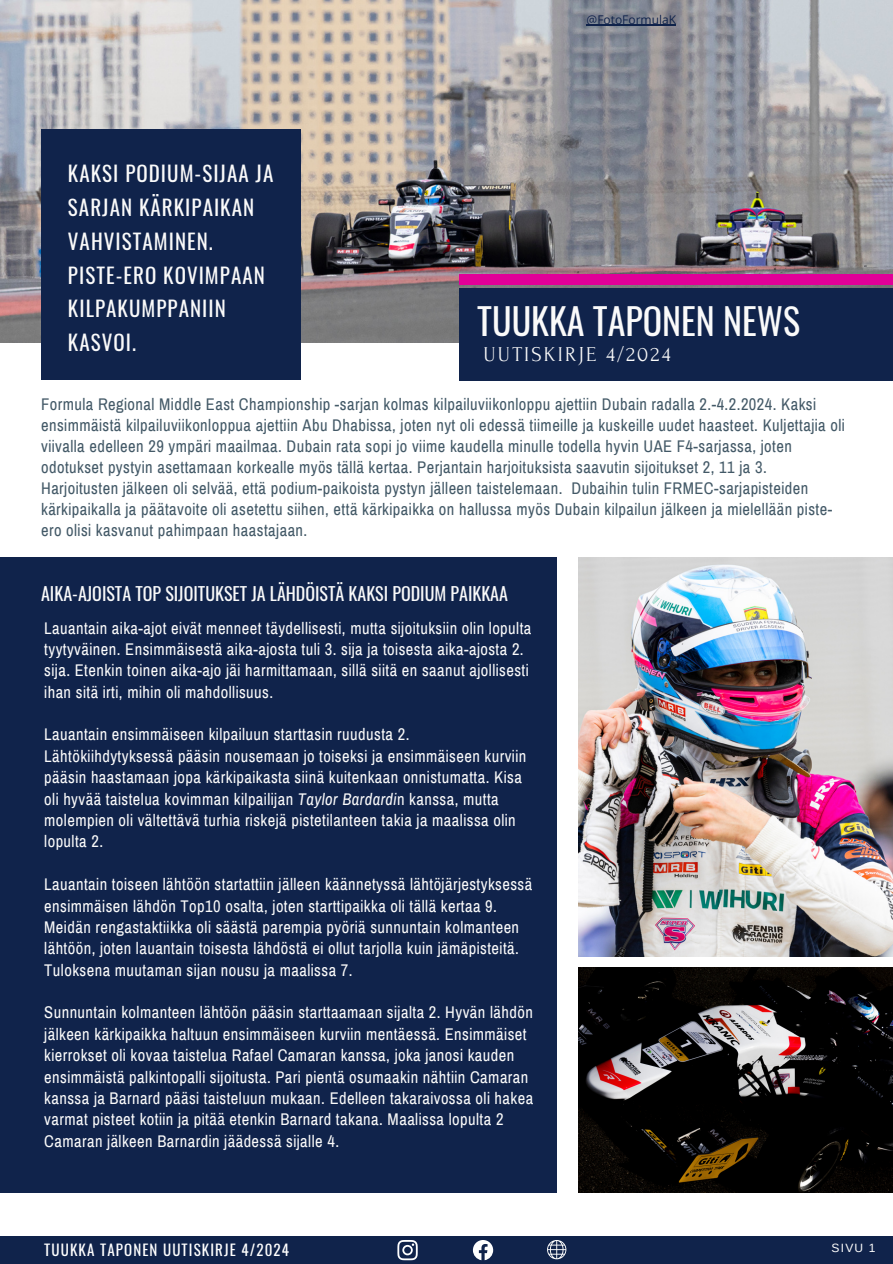
<style>
.page{position:relative;width:893px;height:1264px;background:#fff}
.page>*{position:absolute;margin:0;border:0;box-sizing:border-box;transform-origin:0 0}
.t1{font:36px "Oswald";color:#fafafa}
.t2{font:21px/33.8px "Oswald";letter-spacing:.05em;color:#fafafa}
.t3{font:21px "Forum";letter-spacing:.1em;color:#fafafa}
.t4{font:18px "Oswald";color:#fafafa}
.t5{font:16.5px/21.3px "Archivo Narrow";letter-spacing:.025em;color:#fafafa}
.t6{font:16.5px/21px "Archivo Narrow";letter-spacing:.025em;color:#435967}
.t7{font:15px "Oswald";letter-spacing:.075em;color:#fff}
.t8{font:12px "Open Sans";color:#10234b}
.t9{font:12px "Arimo";color:#fafafa}
.s1{font-style:italic}
</style>
<div class="page">
<img style="left:0;top:0;width:892px;height:343px">
<div style="left:459px;top:288px;width:433px;height:92px;background:#10234b"></div>
<div style="left:0;top:1236px;width:892px;height:27px;background:#10234b"></div>
<svg style="left:473px;top:1240px;width:20px;height:20px"></svg>
<svg style="left:397px;top:1240px;width:20px;height:20px"></svg>
<svg style="left:547px;top:1240px;width:19px;height:18px"></svg>
<div style="left:459px;top:273px;width:433px;height:11px;background:#e10098"></div>
<div style="left:0;top:557px;width:556px;height:635px;background:#10234b"></div>
<div style="left:41px;top:130px;width:259px;height:250px;background:#10234b"></div>
<img style="left:578px;top:967px;width:314px;height:225px">
<img style="left:578px;top:557px;width:314px;height:399px">
<hr style="left:586px;top:25px;width:90px;height:1px;background:#10234b">
<p class="t2" style="left:68px;top:156px;width:207px">KAKSI PODIUM-SIJAA JA<br>SARJAN KÄRKIPAIKAN<br>VAHVISTAMINEN.<br>PISTE-ERO KOVIMPAAN<br>KILPAKUMPPANIIN<br>KASVOI.</p>
<h4 class="t8" style="left:586px;top:11px;width:91px">@FotoFormulaK</h4>
<h2 class="t1" style="left:477px;top:293px;width:324px">TUUKKA TAPONEN NEWS</h2>
<h4 class="t3" style="left:483px;top:343px;width:188px">UUTISKIRJE 4/2024</h4>
<h1 class="t6" style="left:41px;top:394px;width:805px">Formula Regional Middle East Championship -sarjan kolmas kilpailuviikonloppu ajettiin Dubain radalla 2.-4.2.2024. Kaksi ensimmäistä kilpailuviikonloppua ajettiin Abu Dhabissa, joten nyt oli edessä tiimeille ja kuskeille uudet haasteet. Kuljettajia oli viivalla edelleen 29 ympäri maailmaa. Dubain rata sopi jo viime kaudella minulle todella hyvin UAE F4-sarjassa, joten odotukset pystyin asettamaan korkealle myös tällä kertaa. Perjantain harjoituksista saavutin sijoitukset 2, 11 ja 3.<br>Harjoitusten jälkeen oli selvää, että podium-paikoista pystyn jälleen taistelemaan. Dubaihin tulin FRMEC-sarjapisteiden kärkipaikalla ja päätavoite oli asetettu siihen, että kärkipaikka on hallussa myös Dubain kilpailun jälkeen ja mielellään piste&shy;ero olisi kasvanut pahimpaan haastajaan.</h1>
<h5 class="t4" style="left:41px;top:580px;width:468px">AIKA-AJOISTA TOP SIJOITUKSET JA LÄHDÖISTÄ KAKSI PODIUM PAIKKAA</h5>
<h4 class="t5" style="left:44px;top:617px;width:488px">Lauantain aika-ajot eivät menneet täydellisesti, mutta sijoituksiin olin lopulta tyytyväinen. Ensimmäisestä aika-ajosta tuli 3. sija ja toisesta aika-ajosta 2. sija. Etenkin toinen aika-ajo jäi harmittamaan, sillä siitä en saanut ajollisesti ihan sitä irti, mihin oli mahdollisuus.</h4>
<h3 class="t5" style="left:44px;top:724px;width:483px">Lauantain ensimmäiseen kilpailuun starttasin ruudusta 2.<br>Lähtökiihdytyksessä pääsin nousemaan jo toiseksi ja ensimmäiseen kurviin pääsin haastamaan jopa kärkipaikasta siinä kuitenkaan onnistumatta. Kisa oli hyvää taistelua kovimman kilpailijan <span class="s1">Taylor Bardardi</span>n kanssa, mutta molempien oli vältettävä turhia riskejä pistetilanteen takia ja maalissa olin lopulta 2.</h3>
<p class="t5" style="left:44px;top:874px;width:489px">Lauantain toiseen lähtöön startattiin jälleen käännetyssä lähtöjärjestyksessä ensimmäisen lähdön Top10 osalta, joten starttipaikka oli tällä kertaa 9.<br>Meidän rengastaktiikka oli säästä parempia pyöriä sunnuntain kolmanteen lähtöön, joten lauantain toisesta lähdöstä ei ollut tarjolla kuin jämäpisteitä.<br>Tuloksena muutaman sijan nousu ja maalissa 7.</p>
<p class="t5" style="left:44px;top:1002px;width:490px">Sunnuntain kolmanteen lähtöön pääsin starttaamaan sijalta 2. Hyvän lähdön jälkeen kärkipaikka haltuun ensimmäiseen kurviin mentäessä. Ensimmäiset kierrokset oli kovaa taistelua Rafael Camaran kanssa, joka janosi kauden ensimmäistä palkintopalli sijoitusta. Pari pientä osumaakin nähtiin Camaran kanssa ja Barnard pääsi taisteluun mukaan. Edelleen takaraivossa oli hakea varmat pisteet kotiin ja pitää etenkin Barnard takana. Maalissa lopulta 2<br>Camaran jälkeen Barnardin jäädessä sijalle 4.</p>
<h4 class="t7" style="left:44px;top:1238px;width:246px">TUUKKA TAPONEN UUTISKIRJE 4/2024</h4>
<h4 class="t9" style="left:831px;top:1241px;width:46px">SIVU 1</h4>
</div>
